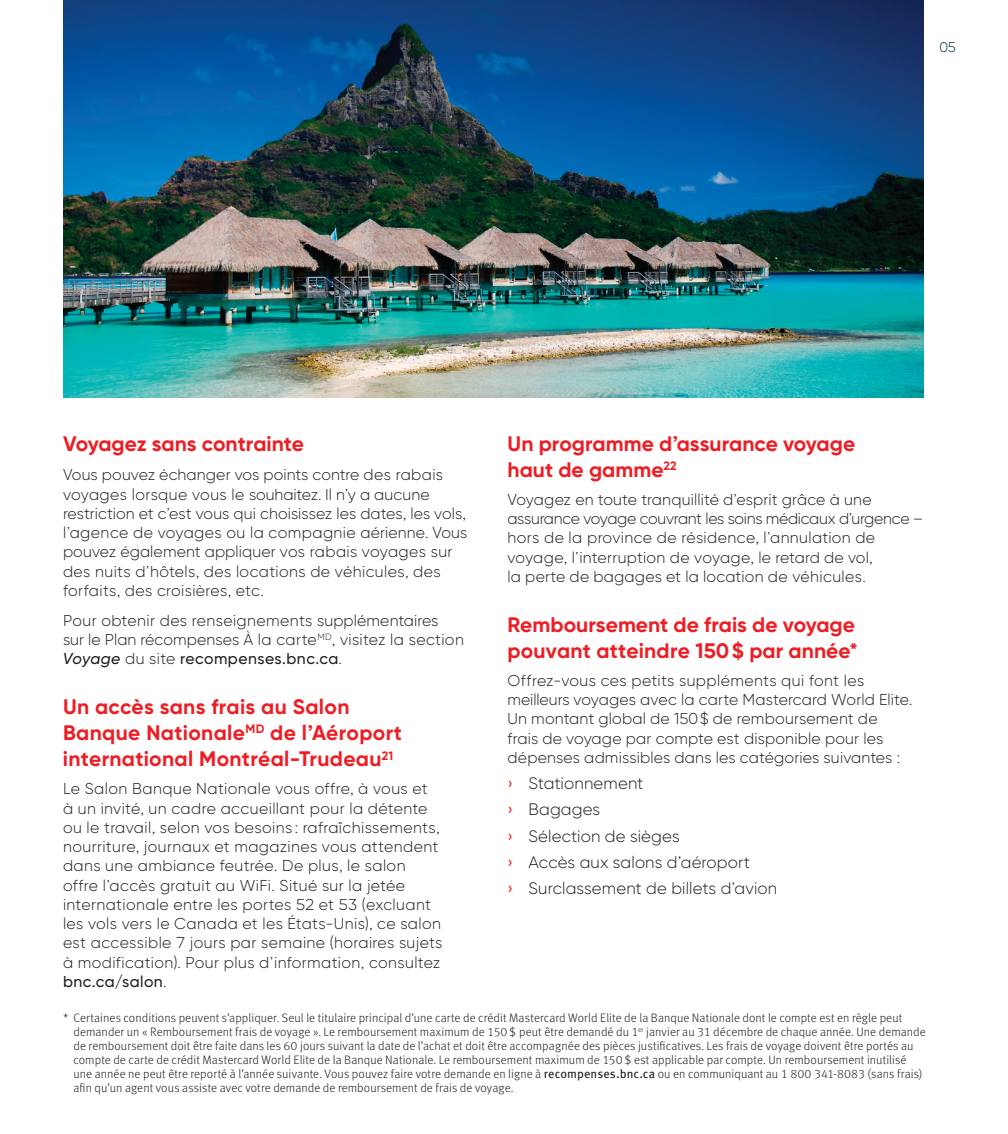
<style>
.page{position:relative;width:1008px;height:1134px;background:#fff}
.page>*{position:absolute;margin:0;border:0;box-sizing:border-box;transform-origin:0 0}
.t1{font:700 21px/26.2px "Gilroy BN";letter-spacing:.005em;color:#ee1d23}
.t2{font:300 16.62px/26.2px "Gilroy BN";letter-spacing:.01em;color:#231f20}
.t3{font:300 15.75px/19.2px "Gilroy BN";letter-spacing:.015em;color:#231f20}
.t4{font:300 14px "Gilroy BN";color:#00314d}
.t5{font:300 12.25px/14px "Meta OT";letter-spacing:.005em;color:#231f20}
.s1{font-weight:500;font-style:italic}
.s2{font-weight:500}
.s3{font-weight:400;font-size:16.8px;color:#ee1d23}
.s4{font-weight:400}
</style>
<div class="page">
<img style="left:63px;top:0;width:861px;height:398px">
<p class="t4" style="left:940px;top:38px;width:18px">05</p>
<h1 class="t1" style="left:63px;top:430px;width:243px">Voyagez sans contrainte</h1>
<p class="t3" style="left:63px;top:465px;width:406px">Vous pouvez échanger vos points contre des rabais voyages lorsque vous le souhaitez. Il n’y a aucune restriction et c’est vous qui choisissez les dates, les vols, l’agence de voyages ou la compagnie aérienne. Vous pouvez également appliquer vos rabais voyages sur des nuits d’hôtels, des locations de véhicules, des forfaits, des croisières, etc.</p>
<p class="t3" style="left:63px;top:610px;width:402px">Pour obtenir des renseignements supplémentaires<br>sur le Plan récompenses À la carte<sup>MD</sup>, visitez la section<br><span class="s1">Voyage</span> du site <span class="s2">recompenses.bnc.ca</span>.</p>
<h1 class="t1" style="left:63px;top:693px;width:340px">Un accès sans frais au Salon<br>Banque Nationale<sup>MD</sup> de l’Aéroport international Montréal-Trudeau<sup>21</sup></h1>
<p class="t3" style="left:63px;top:779px;width:381px">Le Salon Banque Nationale vous offre, à vous et<br>à un invité, un cadre accueillant pour la détente ou le travail, selon vos besoins : rafraîchissements, nourriture, journaux et magazines vous attendent dans une ambiance feutrée. De plus, le salon offre l’accès gratuit au WiFi. Situé sur la jetée internationale entre les portes 52 et 53 (excluant les vols vers le Canada et les États-Unis), ce salon est accessible 7 jours par semaine (horaires sujets à modification). Pour plus d’information, consultez <span class="s2">bnc.ca/salon</span>.</p>
<h1 class="t1" style="left:508px;top:430px;width:349px">Un programme d’assurance voyage haut de gamme<sup>22</sup></h1>
<p class="t3" style="left:508px;top:490px;width:417px">Voyagez en toute tranquillité d’esprit grâce à une assurance voyage couvrant les soins médicaux d’urgence – hors de la province de résidence, l’annulation de voyage, l’interruption de voyage, le retard de vol,<br>la perte de bagages et la location de véhicules.</p>
<h1 class="t1" style="left:508px;top:611px;width:352px">Remboursement de frais de voyage pouvant atteindre 150 $ par année*</h1>
<p class="t3" style="left:508px;top:671px;width:406px">Offrez-vous ces petits suppléments qui font les meilleurs voyages avec la carte Mastercard World Elite.<br>Un montant global de 150$ de remboursement de<br>frais de voyage par compte est disponible pour les dépenses admissibles dans les catégories suivantes :</p>
<p class="t2" style="left:508px;top:770px;width:271px"><span class="s3">›</span> Stationnement<br><span class="s3">›</span> Bagages<br><span class="s3">›</span> Sélection de sièges<br><span class="s3">›</span> Accès aux salons d’aéroport<br><span class="s3">›</span> Surclassement de billets d’avion</p>
<p class="t5" style="left:73px;top:1011px;width:854px;text-indent:-10px">* Certaines conditions peuvent s’appliquer. Seul le titulaire principal d’une carte de crédit Mastercard World Elite de la Banque Nationale dont le compte est en règle peut demander un « Remboursement frais de voyage ». Le remboursement maximum de 150$ peut être demandé du 1<sup>er</sup> janvier au 31 décembre de chaque année. Une demande de remboursement doit être faite dans les 60 jours suivant la date de l’achat et doit être accompagnée des pièces justificatives. Les frais de voyage doivent être portés au compte de carte de crédit Mastercard World Elite de la Banque Nationale. Le remboursement maximum de 150$ est applicable par compte. Un remboursement inutilisé une année ne peut être reporté à l’année suivante. Vous pouvez faire votre demande en ligne à <span class="s4">recompenses.bnc.ca</span> ou en communiquant au 1 800 341-8083 (sans frais) afin qu’un agent vous assiste avec votre demande de remboursement de frais de voyage.</p>
</div>
